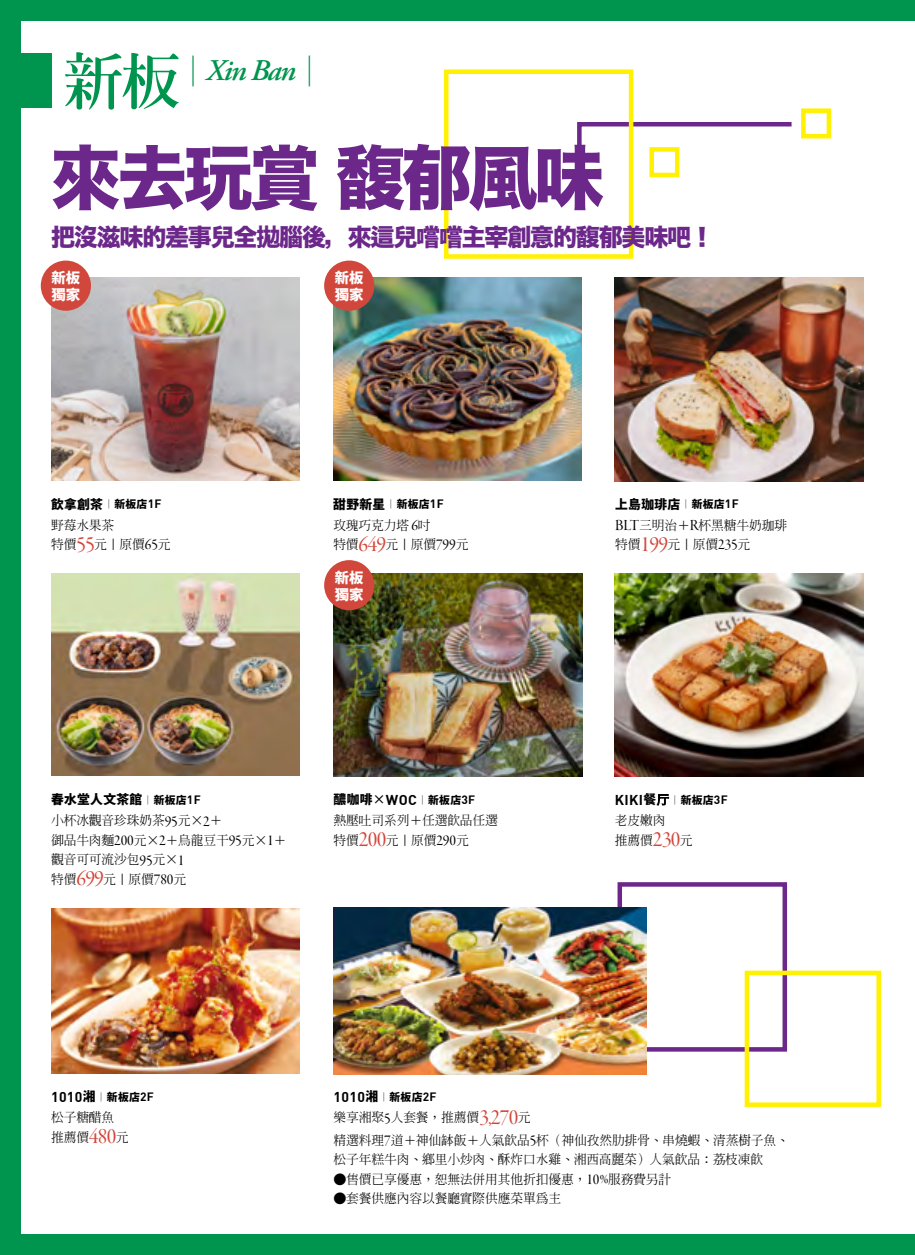
<style>
.page{position:relative;width:915px;height:1255px;background:#fff}
.page>*{position:absolute;margin:0;border:0;box-sizing:border-box;transform-origin:0 0}
.t1{font:69.6px "Hira Kaku Std N W8";letter-spacing:-.05em;color:#6c278a}
.t2{font:italic 600 30px "Adobe Garamond Pro";letter-spacing:-.05em;color:#00954f}
.t3{font:24px "Hira Kaku Std N W8";letter-spacing:-.05em;color:#6c278a}
.t4{font:900 14.4px/16.8px "Noto Sans Hant";color:#fff}
.t5{font:14.1px "DIN Bold";letter-spacing:.025em;color:#000}
.t6{font:500 12.75px/19.5px "AR Shulinming B5";letter-spacing:-.01em;color:#000}
.t7{font:900 12.75px "Noto Sans Hant";letter-spacing:.025em;color:#000}
.s1{font-family:"AR Shulinming B5";font-weight:800;font-style:normal;font-size:60px}
.s2{font-family:"AR Shulinming B5";font-weight:800;font-style:normal}
.s3{font-family:"Noto Sans Hant";font-weight:900}
.s4{font-family:"Adobe Ming Std";font-weight:300;font-size:10.8px}
.s5{font-size:10.8px}
.s6{font-family:"DIN Bold";font-weight:400;font-size:11.85px}
.s7{font-family:"Garamond Premr Pro Disp";font-weight:400;font-size:23.1px;color:#d2473b}
.s8{font-family:"Garamond Premr Pro Disp";font-weight:400;font-size:15.9px}
.s9{font-family:"DF Hei Std W7";font-weight:400}
.s10{font-family:"DIN Bold";font-weight:400;font-size:14.1px}
.s11{font-family:"Noto Sans Hant";font-weight:900;font-size:12.75px}
.s12{font-family:"ST Heiti SC";font-weight:300;font-size:12.75px}
.s13{font-family:"Noto Sans Hant";font-weight:900;font-size:10.8px}
.s14{font-size:11.85px}
</style>
<div class="page">
<div style="left:0;top:0;width:914px;height:1254px;background:#00954f"></div>
<div style="left:21px;top:21px;width:893px;height:1212px;background:#fff"></div>
<div style="left:0;top:53px;width:51px;height:54px;background:#00954f"></div>
<img style="left:51px;top:908px;width:249px;height:165px">
<img style="left:333px;top:573px;width:249px;height:203px">
<img style="left:614px;top:573px;width:249px;height:203px">
<img style="left:51px;top:278px;width:248px;height:202px">
<img style="left:333px;top:278px;width:248px;height:202px">
<img style="left:614px;top:277px;width:249px;height:204px">
<svg style="left:577px;top:120px;width:215px;height:45px"></svg>
<div style="left:800px;top:108px;width:30px;height:30px;border:4px solid #fff100"></div>
<div style="left:444px;top:69px;width:189px;height:190px;border:4px solid #fff100"></div>
<div style="left:649px;top:147px;width:30px;height:30px;border:4px solid #fff100"></div>
<div style="left:617px;top:882px;width:169px;height:169px;border:4px solid #6c278a"></div>
<div style="left:744px;top:970px;width:136px;height:136px;border:4px solid #fff100"></div>
<img style="left:333px;top:907px;width:313px;height:167px">
<img style="left:51px;top:573px;width:248px;height:202px">
<div style="left:41px;top:260px;width:50px;height:51px;background:#d2473b;border-radius:50%"></div>
<div style="left:324px;top:260px;width:50px;height:51px;background:#d2473b;border-radius:50%"></div>
<div style="left:324px;top:560px;width:50px;height:50px;background:#d2473b;border-radius:50%"></div>
<h2 class="t2" style="left:64px;top:54px;width:262px"><span class="s1">新板</span><span class="s2">│</span>Xin Ban<span class="s2">│</span></h2>
<h1 class="t1" style="left:51px;top:139px;width:554px">來去玩賞 馥郁風味</h1>
<h3 class="t3" style="left:51px;top:223px;width:664px">把沒滋味的差事兒全<span class="s3">拋</span>腦後，來這兒<span class="s3">嚐嚐</span>主宰創意的馥郁美味<span class="s3">吧</span>！</h3>
<p class="t4" style="left:51px;top:270px;width:30px">新板獨家</p>
<p class="t4" style="left:335px;top:270px;width:30px">新板獨家</p>
<p class="t7" style="left:51px;top:496px;width:112px">飲拿創茶<span class="s4">｜</span><span class="s5">新板店</span><span class="s6">1F</span></p>
<p class="t6" style="left:51px;top:515px;width:121px">野莓水果茶<br>特價<span class="s7">55</span>元｜原價<span class="s8">65</span>元</p>
<p class="t7" style="left:333px;top:496px;width:112px">甜野新星<span class="s4">｜</span><span class="s5">新板店</span><span class="s6">1F</span></p>
<p class="t6" style="left:333px;top:515px;width:137px">玫瑰巧克力塔 <span class="s8">6</span>吋<br>特價<span class="s7">649</span>元｜原價<span class="s8">799</span>元</p>
<p class="t4" style="left:335px;top:569px;width:30px">新板獨家</p>
<p class="t7" style="left:51px;top:792px;width:151px">春水堂人文茶館<span class="s4">｜</span><span class="s5">新板店</span><span class="s6">1F</span></p>
<p class="t6" style="left:51px;top:811px;width:237px">小杯冰觀音珍珠奶茶<span class="s8">95</span>元×<span class="s8">2</span>＋<br>御品牛肉麵<span class="s8">200</span>元×<span class="s8">2</span>＋烏龍豆干<span class="s8">95</span>元×<span class="s8">1</span>＋觀音可可流沙包<span class="s8">95</span>元×<span class="s8">1<br></span>特價<span class="s7">699</span>元｜原價<span class="s8">780</span>元</p>
<p class="t7" style="left:333px;top:792px;width:143px">醲咖啡<span class="s9">×</span><span class="s10">WOC</span><span class="s4">｜</span><span class="s5">新板店</span><span class="s6">3F</span></p>
<p class="t6" style="left:333px;top:811px;width:166px">熱壓吐司系列＋任選飲品任選特價<span class="s7">200</span>元｜原價<span class="s8">290</span>元</p>
<p class="t7" style="left:615px;top:496px;width:125px">上島珈琲店<span class="s4">｜</span><span class="s5">新板店</span><span class="s6">1F</span></p>
<p class="t6" style="left:615px;top:515px;width:173px"><span class="s8">BLT</span>三明治＋<span class="s8">R</span>杯黑糖牛奶珈琲特價<span class="s7">199</span>元｜原價<span class="s8">235</span>元</p>
<p class="t5" style="left:614px;top:790px;width:114px">KIKI<span class="s11">餐</span><span class="s12">厅</span><span class="s4">｜</span><span class="s13">新板店</span><span class="s14">3F</span></p>
<p class="t6" style="left:614px;top:811px;width:79px">老皮嫩肉<br>推薦價<span class="s7">230</span>元</p>
<p class="t5" style="left:51px;top:1087px;width:104px">1010<span class="s11">湘</span><span class="s4">｜</span><span class="s13">新板店</span><span class="s14">2F</span></p>
<p class="t6" style="left:51px;top:1108px;width:79px">松子糖醋魚推薦價<span class="s7">480</span>元</p>
<p class="t5" style="left:333px;top:1087px;width:104px">1010<span class="s11">湘</span><span class="s4">｜</span><span class="s13">新板店</span><span class="s14">2F</span></p>
<p class="t6" style="left:333px;top:1106px;width:456px;line-height:22.5px">樂享湘聚<span class="s8">5</span>人套餐，推薦價<span class="s7">3,270</span>元<br>精選料理<span class="s8">7</span>道＋神仙缽飯＋人氣飲品<span class="s8">5</span>杯（神仙孜然肋排骨、串燒蝦、清蒸樹子魚、</p>
<p class="t6" style="left:333px;top:1150px;width:431px">松子年糕牛肉、鄉里小炒肉、酥炸口水雞、湘西高麗菜）人氣飲品：荔枝凍飲</p>
<p class="t6" style="left:333px;top:1169px;width:339px">●售價已享優惠，恕無法併用其他折扣優惠，<span class="s8">10%</span>服務費另計</p>
<p class="t6" style="left:333px;top:1189px;width:229px">●套餐供應內容以餐廳實際供應菜單為主</p>
</div>
